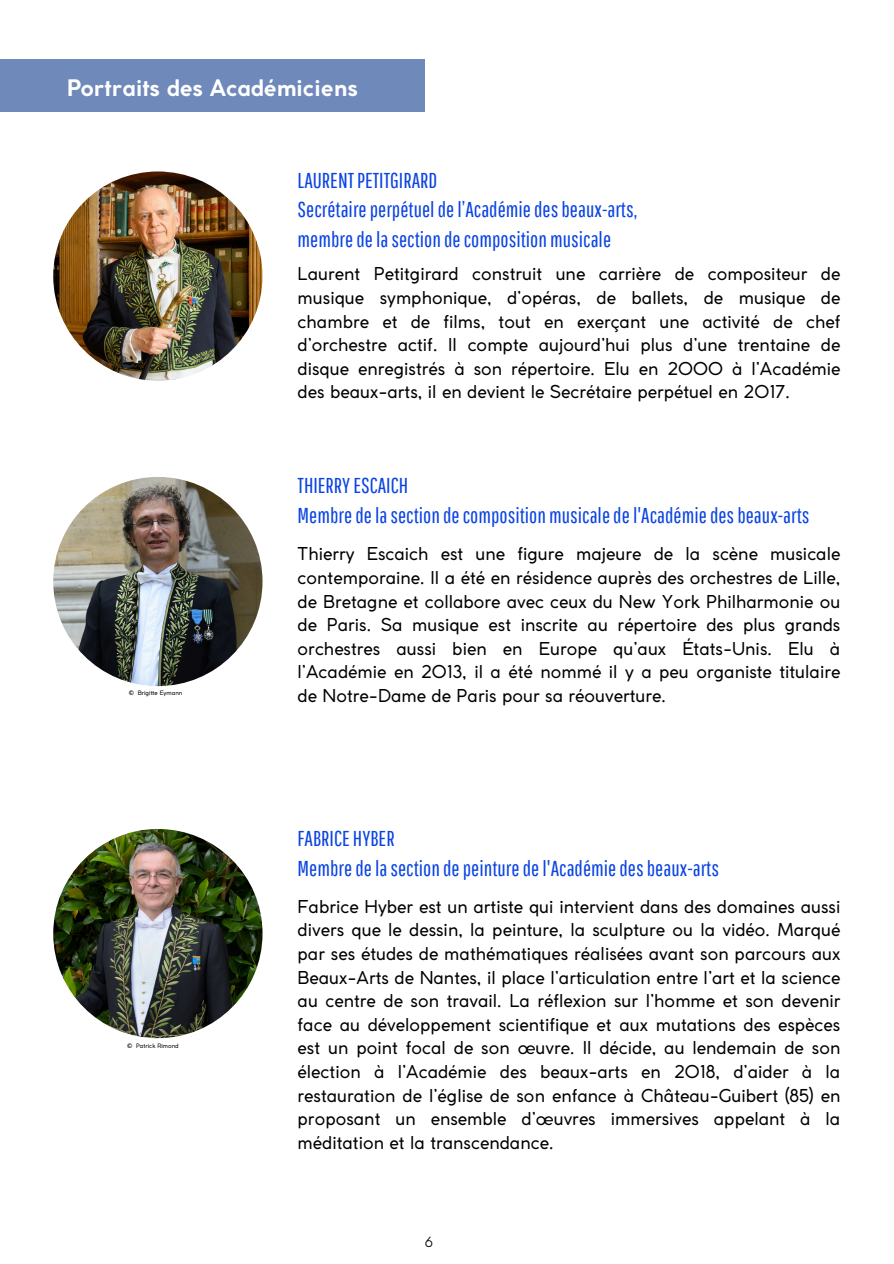
<style>
.page{position:relative;width:894px;height:1264px;background:#fff}
.page>*{position:absolute;margin:0;border:0;box-sizing:border-box;transform-origin:0 0}
.t1{font:700 22.5px "Coco Gothic";color:#fff}
.t2{font:21.6px/29.8px "Pathway Gothic One";color:#0b44e3}
.t3{font:17.55px/23.7px "Coco Gothic";color:#000;text-align:justify}
.t4{font:300 15px "Cerebri Sans";color:#000}
.t5{font:6px "Coco Gothic";color:#000}
</style>
<div class="page">
<div style="left:0;top:59px;width:424px;height:53px;background:#6e89ba"></div>
<img style="left:53px;top:171px;width:209px;height:210px;border-radius:50%">
<img style="left:53px;top:477px;width:209px;height:209px;border-radius:50%">
<img style="left:53px;top:829px;width:209px;height:209px;border-radius:50%">
<h2 class="t1" style="left:67px;top:79px;width:292px">Portraits des Académiciens</h2>
<h3 class="t5" style="left:129px;top:690px;width:55px">© Brigitte Eymann</h3>
<p class="t5" style="left:127px;top:1043px;width:53px">© Patrick Rimond</p>
<p class="t2" style="left:297px;top:164px;width:341px">LAURENTPETITGIRARD<br>Secrétaireperpétueldel’Académiedesbeaux-arts, membredelasectiondecompositionmusicale</p>
<h2 class="t3" style="left:297px;top:264px;width:544px">Laurent Petitgirard construit une carrière de compositeur de musique symphonique, d’opéras, de ballets, de musique de chambre et de films, tout en exerçant une activité de chef d’orchestre actif. Il compte aujourd’hui plus d’une trentaine de disque enregistrés à son répertoire. Elu en 2000 à l’Académie des beaux-arts, il en devient le Secrétaire perpétuel en 2017.</h2>
<p class="t2" style="left:297px;top:470px;width:513px">THIERRYESCAICH<br>Membredelasectiondecompositionmusicaledel'Académiedesbeaux-arts</p>
<p class="t3" style="left:297px;top:543px;width:544px">Thierry Escaich est une figure majeure de la scène musicale contemporaine. Il a été en résidence auprès des orchestres de Lille, de Bretagne et collabore avec ceux du New York Philharmonie ou de Paris. Sa musique est inscrite au répertoire des plus grands orchestres aussi bien en Europe qu’aux États-Unis. Elu à l’Académie en 2013, il a été nommé il y a peu organiste titulaire de Notre-Dame de Paris pour sa réouverture.</p>
<h3 class="t2" style="left:297px;top:822px;width:423px">FABRICE HYBER<br>Membredelasectiondepeinturedel'Académiedesbeaux-arts</h3>
<p class="t3" style="left:297px;top:896px;width:544px">Fabrice Hyber est un artiste qui intervient dans des domaines aussi divers que le dessin, la peinture, la sculpture ou la vidéo. Marqué par ses études de mathématiques réalisées avant son parcours aux Beaux-Arts de Nantes, il place l’articulation entre l’art et la science au centre de son travail. La réflexion sur l’homme et son devenir face au développement scientifique et aux mutations des espèces est un point focal de son œuvre. Il décide, au lendemain de son élection à l’Académie des beaux-arts en 2018, d’aider à la restauration de l’église de son enfance à Château-Guibert (85) en proposant un ensemble d’œuvres immersives appelant à la méditation et la transcendance.</p>
<p class="t4" style="left:424px;top:1232px;width:10px">6</p>
</div>
